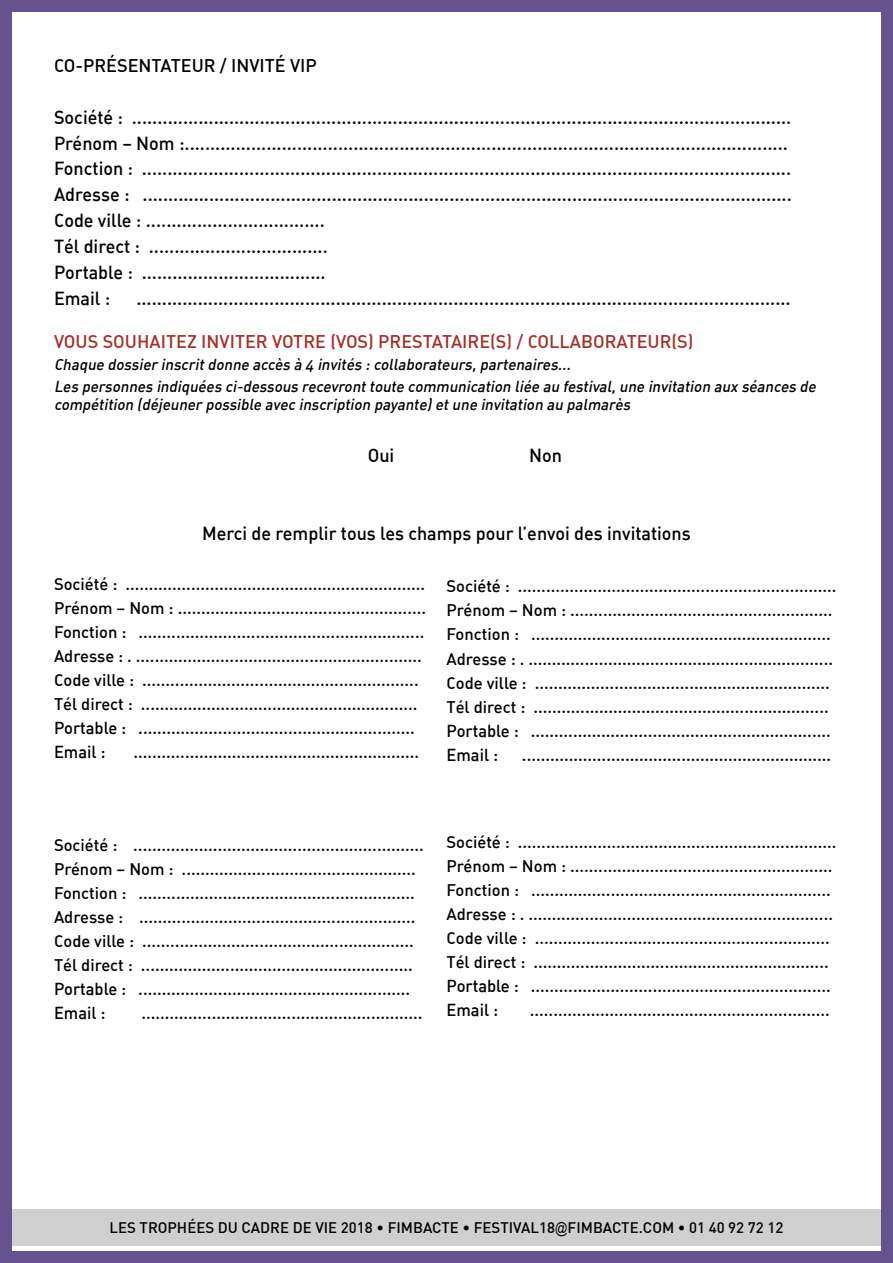
<style>
.page{position:relative;width:893px;height:1263px;background:#fff}
.page>*{position:absolute;margin:0;border:0;box-sizing:border-box;transform-origin:0 0}
.t1{font:18.6px "DIN Medium Alternate";color:#000}
.t2{font:18px "DIN Medium Alternate";color:#a52e27}
.t3{font:18px "DIN Medium Alternate";color:#000}
.t4{font:16.95px "DIN Medium Alternate";color:#000}
.t5{font:16.5px "DIN Medium Alternate";color:#000}
.t6{font:italic 15.45px/18px "DIN Medium Alternate";color:#000}
.t7{font:500 15px "DIN";color:#000}
.s1{font-size:16.5px}
.s2{font-family:"Arial Narrow";font-weight:400}
</style>
<div class="page">
<div style="left:0;top:1209px;width:893px;height:36px;background:#cfcfcf"></div>
<div style="left:0;top:0;width:893px;height:1263px;border:12px solid #66528f"></div>
<p class="t3" style="left:54px;top:54px;width:264px">CO-PRÉSENTATEUR / INVITÉ VIP</p>
<p class="t1" style="left:54px;top:105px;width:739px">Société : .................................................................................................................................</p>
<p class="t1" style="left:54px;top:131px;width:735px">Prénom – Nom :......................................................................................................................</p>
<p class="t1" style="left:54px;top:157px;width:739px">Fonction : ...............................................................................................................................</p>
<p class="t1" style="left:54px;top:183px;width:739px">Adresse : ...............................................................................................................................</p>
<p class="t1" style="left:54px;top:209px;width:272px">Code ville : ...................................</p>
<p class="t1" style="left:54px;top:234px;width:275px">Tél direct : ...................................</p>
<p class="t1" style="left:54px;top:260px;width:273px">Portable : ....................................</p>
<p class="t1" style="left:54px;top:286px;width:58px">Email :</p>
<p class="t1" style="left:136px;top:286px;width:656px">................................................................................................................................</p>
<p class="t2" style="left:54px;top:330px;width:641px">VOUS SOUHAITEZ INVITER VOTRE (VOS) PRESTATAIRE(S) / COLLABORATEUR(S)</p>
<p class="t6" style="left:54px;top:355px;width:521px">Chaque dossier inscritdonne accès à 4 invités :collaborateurs,partenaires...</p>
<p class="t6" style="left:54px;top:377px;width:767px">Les personnes indiquées ci-dessous recevronttoute communication liée au festival,une invitation aux séances de compétition (déjeuner possible avec inscription payante)etune invitation au palmarès</p>
<p class="t1" style="left:368px;top:443px;width:28px">Oui</p>
<p class="t1" style="left:529px;top:443px;width:34px">Non</p>
<p class="t1" style="left:202px;top:521px;width:490px">Merci de remplir tous les champs pour l’envoi des invitations</p>
<p class="t5" style="left:54px;top:573px;width:373px">Société : ................................................................</p>
<p class="t5" style="left:54px;top:597px;width:374px">Prénom – Nom : .....................................................</p>
<p class="t5" style="left:54px;top:621px;width:372px">Fonction : .............................................................</p>
<p class="t5" style="left:54px;top:645px;width:369px">Adresse : . .............................................................</p>
<p class="t5" style="left:54px;top:669px;width:366px">Code ville : ...........................................................</p>
<p class="t4" style="left:54px;top:693px;width:365px"><span class="s1">Tél direct :</span> ...........................................................</p>
<p class="t4" style="left:54px;top:717px;width:362px">Portable : ...........................................................</p>
<p class="t4" style="left:54px;top:741px;width:53px">Email :</p>
<p class="t4" style="left:133px;top:741px;width:287px">.............................................................</p>
<p class="t5" style="left:446px;top:576px;width:392px">Société : ....................................................................</p>
<p class="t5" style="left:446px;top:600px;width:388px">Prénom – Nom : ........................................................</p>
<p class="t5" style="left:446px;top:624px;width:386px">Fonction : ................................................................</p>
<p class="t5" style="left:446px;top:648px;width:388px">Adresse : . .................................................................</p>
<p class="t5" style="left:446px;top:672px;width:385px">Code ville : ...............................................................</p>
<p class="t4" style="left:446px;top:696px;width:384px"><span class="s1">Tél direct :</span> ...............................................................</p>
<p class="t4" style="left:446px;top:720px;width:386px">Portable : ................................................................</p>
<p class="t4" style="left:446px;top:744px;width:53px">Email :</p>
<p class="t4" style="left:522px;top:744px;width:311px">..................................................................</p>
<p class="t5" style="left:54px;top:834px;width:371px">Société : ..............................................................</p>
<p class="t5" style="left:54px;top:858px;width:363px">Prénom – Nom : ..................................................</p>
<p class="t5" style="left:54px;top:882px;width:362px">Fonction : ...........................................................</p>
<p class="t5" style="left:54px;top:906px;width:363px">Adresse : ...........................................................</p>
<p class="t5" style="left:54px;top:930px;width:361px">Code ville : ..........................................................</p>
<p class="t4" style="left:54px;top:954px;width:360px"><span class="s1">Tél direct :</span> ..........................................................</p>
<p class="t4" style="left:54px;top:978px;width:358px">Portable : ..........................................................</p>
<p class="t4" style="left:54px;top:1002px;width:53px">Email :</p>
<p class="t4" style="left:141px;top:1002px;width:283px">............................................................</p>
<p class="t5" style="left:446px;top:831px;width:392px">Société : ....................................................................</p>
<p class="t5" style="left:446px;top:855px;width:388px">Prénom – Nom : ........................................................</p>
<p class="t5" style="left:446px;top:879px;width:386px">Fonction : ................................................................</p>
<p class="t5" style="left:446px;top:903px;width:388px">Adresse : . .................................................................</p>
<p class="t5" style="left:446px;top:927px;width:385px">Code ville : ...............................................................</p>
<p class="t4" style="left:446px;top:951px;width:384px"><span class="s1">Tél direct :</span> ...............................................................</p>
<p class="t4" style="left:446px;top:975px;width:386px">Portable : ................................................................</p>
<p class="t4" style="left:446px;top:999px;width:53px">Email :</p>
<p class="t4" style="left:530px;top:999px;width:301px">................................................................</p>
<p class="t7" style="left:110px;top:1218px;width:675px">LES TROPHÉES DU CADRE DE VIE 2018 • FIMBACTE • FESTIVAL18<span class="s2">@</span>FIMBACTE.COM • 01 40 92 72 12</p>
</div>
